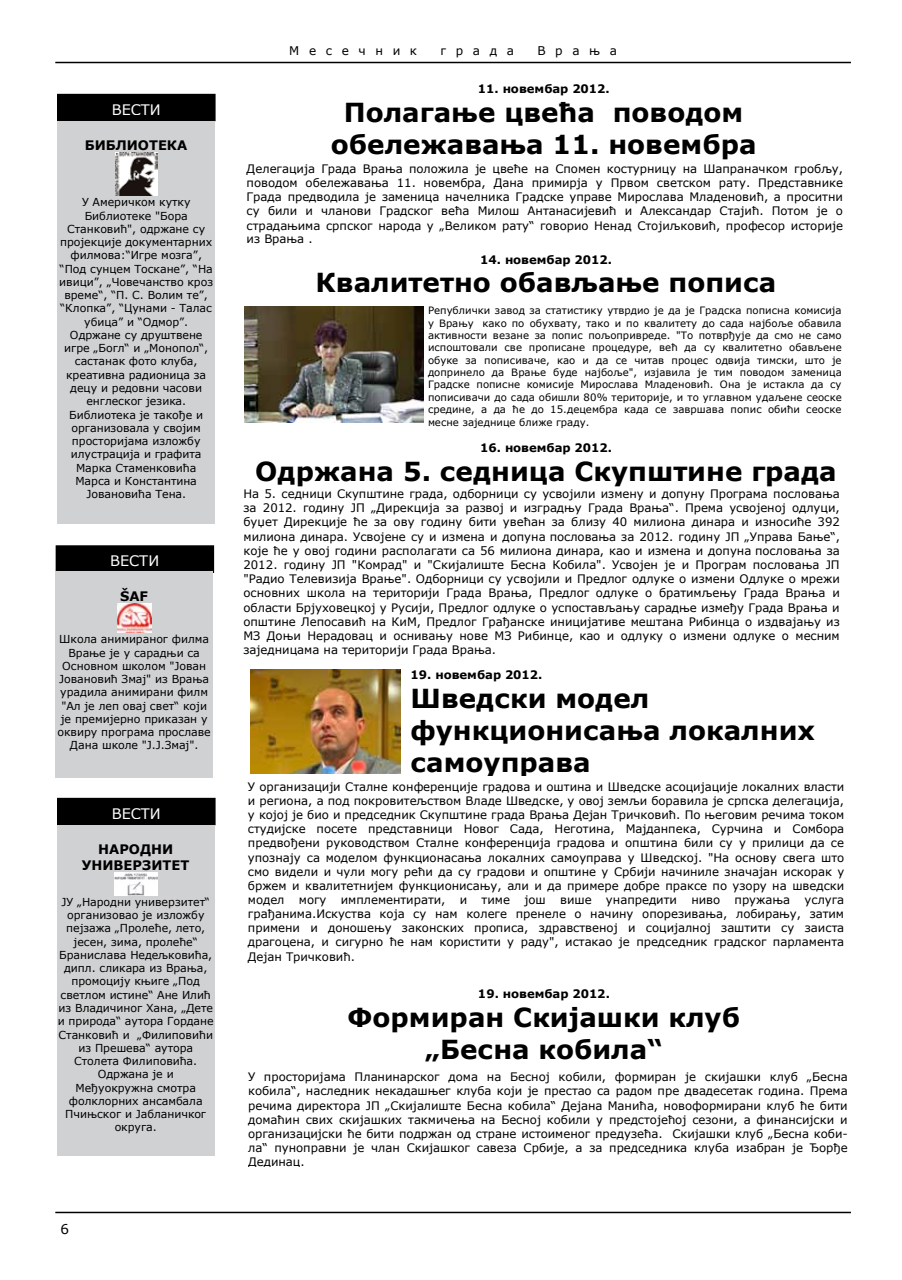
<style>
.page{position:relative;width:902px;height:1280px;background:#fff}
.page>*{position:absolute;margin:0;border:0;box-sizing:border-box;transform-origin:0 0}
.t1{font:700 26.25px/31.8px "Verdana";color:#000;text-align:center}
.t2{font:14.55px "Verdana";color:#fff}
.t3{font:13.5px "Verdana";color:#000}
.t4{font:700 13.05px/15.9px "Verdana";color:#000;text-align:center}
.t5{font:12px "Verdana";letter-spacing:.8em;color:#000}
.t6{font:11.7px/14.1px "Verdana";color:#000;text-align:justify}
.t7{font:700 11.7px "Verdana";letter-spacing:-.005em;color:#000}
.t8{font:10.95px/13.2px "Verdana";letter-spacing:-.005em;color:#000;text-align:center}
.t9{font:10.2px/12.5px "Verdana";color:#000;text-align:justify}
</style>
<div class="page">
<hr style="left:55px;top:62px;width:795px;height:1px;background:#000">
<hr style="left:55px;top:1212px;width:795px;height:1px;background:#000">
<div style="left:58px;top:94px;width:157px;height:27px;background:#000"></div>
<div style="left:58px;top:798px;width:157px;height:27px;background:#000"></div>
<div style="left:58px;top:121px;width:157px;height:403px;background:#d0d1d2"></div>
<img style="left:115px;top:153px;width:42px;height:43px">
<div style="left:57px;top:825px;width:157px;height:331px;background:#d0d1d2"></div>
<img style="left:114px;top:873px;width:44px;height:22px">
<div style="left:56px;top:546px;width:157px;height:26px;background:#000"></div>
<div style="left:56px;top:545px;width:158px;height:28px;border:1px solid #000"></div>
<div style="left:56px;top:571px;width:157px;height:207px;background:#d0d1d2"></div>
<img style="left:117px;top:603px;width:34px;height:29px">
<img style="left:244px;top:306px;width:179px;height:117px">
<img style="left:250px;top:670px;width:150px;height:103px">
<p class="t2" style="left:112px;top:100px;width:51px">ВЕСТИ</p>
<p class="t4" style="left:85px;top:137px;width:104px">БИБЛИОТЕКА</p>
<p class="t8" style="left:59px;top:195px;width:155px">У Америчком кутку<br>Библиотеке "Бора<br>Станковић", одржане су пројекције документарних филмова:“Игре мозга”, “Под сунцем Тоскане”, “На ивици”, „Човечанство кроз време“, “П. С. Волим те”, “Клопка”, “Цунами - Талас убица” и “Одмор”.<br>Одржане су друштвене игре „Богл“ и „Монопол“, састанак фото клуба, креативна радионица за децу и редовни часови енглеског језика.<br>Библиотека је такође и организовала у својим просторијама изложбу илустрација и графита<br>Марка Стаменковића<br>Марсa и Константина<br>Јовановића Тенa.</p>
<p class="t2" style="left:110px;top:552px;width:51px">ВЕСТИ</p>
<p class="t4" style="left:120px;top:587px;width:29px">ŠAF</p>
<p class="t8" style="left:57px;top:632px;width:155px">Школа анимираног филма<br>Врање је у сарадњи са<br>Основном школом "Јован<br>Јовановић Змај" из Врања урадила анимирани филм "Ал је леп овај свет“ који је премијерно приказан у оквиру програма прославе<br>Дана школе "Ј.Ј.Змај".</p>
<p class="t2" style="left:112px;top:804px;width:51px">ВЕСТИ</p>
<p class="t4" style="left:82px;top:841px;width:109px">НАРОДНИ<br>УНИВЕРЗИТЕТ</p>
<p class="t8" style="left:58px;top:895px;width:157px">ЈУ „Народни универзитет“ организовао је изложбу пејзажа „Пролеће, лето, јесен, зима, пролеће“<br>Бранислава Недељковића, дипл. сликара из Врања, промоцију књиге „Под светлом истине“ Ане Илић из Владичиног Хана, „Дете и природа“ аутора Гордане<br>Станковић и „Филиповићи из Прешева“ аутора<br>Столета Филиповића.<br>Одржана је и<br>Међуокружна смотра фолклорних ансамбала<br>Пчињског и Јабланичког округа.</p>
<p class="t3" style="left:60px;top:1221px;width:10px">6</p>
<p class="t5" style="left:289px;top:43px;width:129px">Месечник</p>
<p class="t5" style="left:440px;top:43px;width:75px">града</p>
<p class="t5" style="left:537px;top:43px;width:81px">Врања</p>
<p class="t7" style="left:477px;top:82px;width:133px">11. новембар 2012.</p>
<h1 class="t1" style="left:331px;top:96px;width:427px">Полагање цвећа поводом обележавања 11. новембра</h1>
<p class="t6" style="left:246px;top:161px;width:598px">Делегација Града Врања положила је цвеће на Спомен костурницу на Шапраначком гробљу, поводом обележавања 11. новембра, Дана примирја у Првом светском рату. Представнике Града предводила је заменица начелника Градске управе Мирослава Младеновић, а проситни су били и чланови Градског већа Милош Антанасијевић и Александар Стајић. Потом је о страдањима српског народа у „Великом рату“ говорио Ненад Стојиљковић, професор историје из Врања .</p>
<p class="t7" style="left:480px;top:252px;width:133px">14. новембар 2012.</p>
<h1 class="t1" style="left:315px;top:266px;width:462px">Квалитетно обављање пописа</h1>
<p class="t9" style="left:428px;top:304px;width:415px">Републички завод за статистику утврдио је да је Градска пописна комисија у Врању како по обухвату, тако и по квалитету до сада најбоље обавила активности везане за попис пољопривреде. "То потврђује да смо не само испоштовали све прописане процедуре, већ да су квалитетно обављене обуке за пописиваче, као и да се читав процес одвија тимски, што је допринело да Врање буде најбоље", изјавила је тим поводом заменица Градске пописне комисије Мирослава Младеновић. Она је истакла да су пописивачи до сада обишли 80% територије, и то углавном удаљене сеоске средине, а да ће до 15.децембра када се завршава попис обићи сеоске месне заједнице ближе граду.</p>
<p class="t7" style="left:480px;top:441px;width:133px">16. новембар 2012.</p>
<h1 class="t1" style="left:255px;top:455px;width:583px">Одржана 5. седница Скупштине града</h1>
<p class="t6" style="left:243px;top:486px;width:598px">На 5. седници Скупштине града, одборници су усвојили измену и допуну Програма пословања за 2012. годину ЈП „Дирекција за развој и изградњу Града Врања“. Према усвојеној одлуци, буџет Дирекције ће за ову годину бити увећан за близу 40 милиона динара и износиће 392 милиона динара. Усвојене су и измена и допуна пословања за 2012. годину ЈП „Управа Бање“, које ће у овој години располагати са 56 милиона динара, као и измена и допуна пословања за 2012. годину ЈП "Комрад" и "Скијалиште Бесна Кобила". Усвојен је и Програм пословања ЈП "Радио Телевизија Врање". Одборници су усвојили и Предлог одлуке о измени Одлуке о мрежи основних школа на територији Града Врања, Предлог одлуке о братимљењу Града Врања и области Брјуховецкој у Русији, Предлог одлуке о успостављању сарадње између Града Врања и општине Лепосавић на КиМ, Предлог Грађанске иницијативе мештана Рибинца о издвајању из МЗ Доњи Нерадовац и оснивању нове МЗ Рибинце, као и одлуку о измени одлуке о месним заједницама на територији Града Врања.</p>
<p class="t7" style="left:410px;top:668px;width:133px">19. новембар 2012.</p>
<h1 class="t1" style="left:410px;top:682px;width:406px;text-align:left">Шведски модел функционисања локалних самоуправа</h1>
<p class="t6" style="left:248px;top:779px;width:598px">У организацији Сталне конференције градова и оштина и Шведске асоцијације локалних власти и региона, а под покровитељством Владе Шведске, у овој земљи боравила је српска делегација, у којој је био и председник Скупштине града Врања Дејан Тричковић. По његовим речима током студијске посете представници Новог Сада, Неготина, Мајданпека, Сурчина и Сомбора предвођени руководством Сталне конференција градова и општина били су у прилици да се упознају са моделом функционасања локалних самоуправа у Шведској. "На основу свега што смо видели и чули могу рећи да су градови и општине у Србији начиниле значајан искорак у бржем и квалитетнијем функционисању, али и да примере добре праксе по узору на шведски модел могу имплементирати, и тиме још више унапредити ниво пружања услуга грађанима.Искуства која су нам колеге пренеле о начину опорезивања, лобирању, затим примени и доношењу законских прописа, здравственој и социјалној заштити су заиста драгоцена, и сигурно ће нам користити у раду", истакао је председник градског парламента Дејан Тричковић.</p>
<p class="t7" style="left:478px;top:987px;width:133px">19. новембар 2012.</p>
<h1 class="t1" style="left:347px;top:1001px;width:394px">Формиран Скијашки клуб „Бесна кобила“</h1>
<p class="t6" style="left:248px;top:1070px;width:601px">У просторијама Планинарског дома на Бесној кобили, формиран је скијашки клуб „Бесна кобила“, наследник некадашњег клуба који је престао са радом пре двадесетак година. Према речима директора ЈП „Скијалиште Бесна кобила“ Дејана Манића, новоформирани клуб ће бити домаћин свих скијашких такмичења на Бесној кобили у предстојећој сезони, а финансијски и организацијски ће бити подржан од стране истоименог предузећа. Скијашки клуб „Бесна коби&shy;ла“ пуноправни је члан Скијашког савеза Србије, а за председника клуба изабран је Ђорђе Дединац.</p>
</div>
